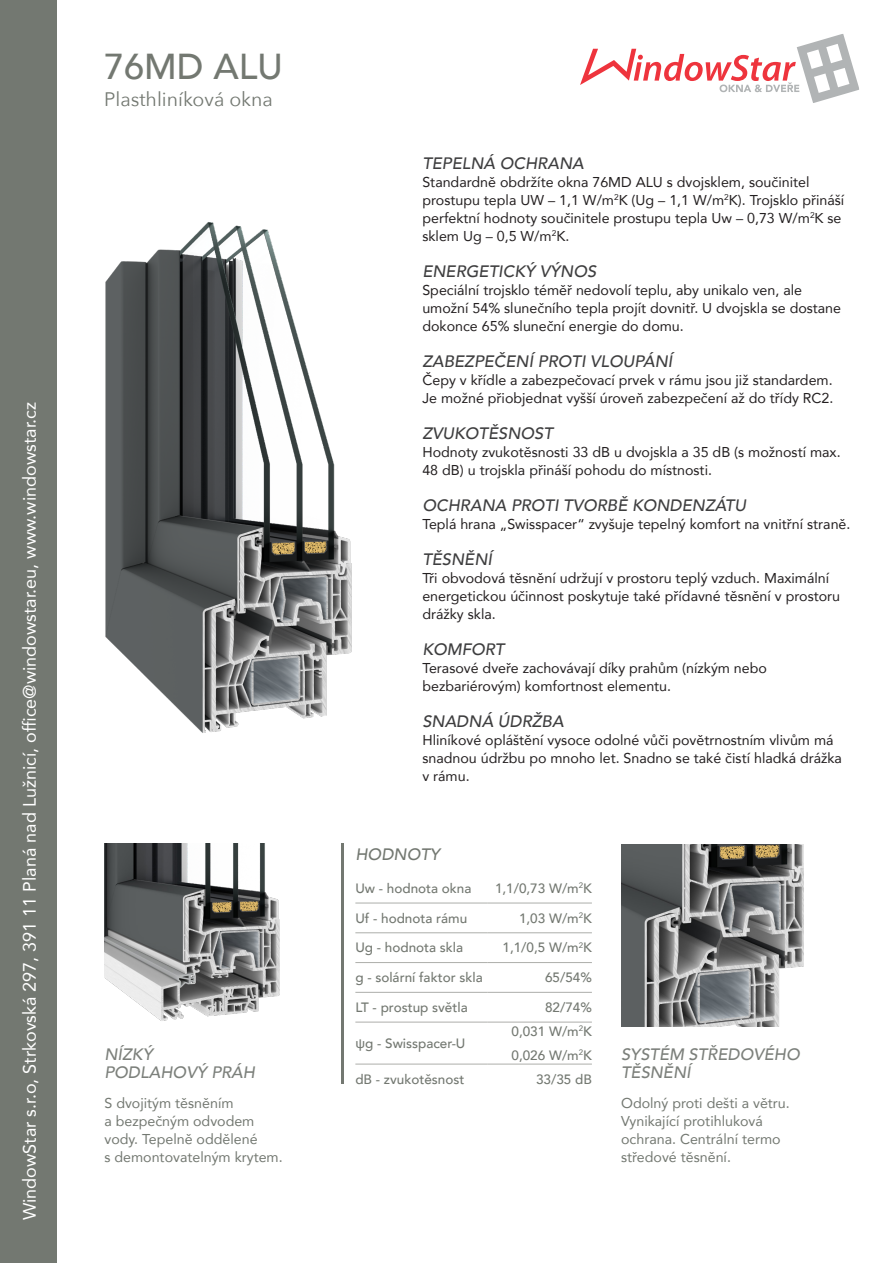
<style>
.page{position:relative;width:893px;height:1263px;background:#fff}
.page>*{position:absolute;margin:0;border:0;box-sizing:border-box;transform-origin:0 0}
.t1{font:500 36px "Avenir";color:#737871}
.t2{font:19.5px "Avenir Next";color:#737871}
.t3{font:18px "Avenir";color:#fff}
.t4{font:italic 500 16.5px "Avenir";color:#3e3e3f}
.t5{font:italic 500 16.5px/18px "Avenir";color:#7c807b}
.t6{font:italic 500 16.5px "Avenir";color:#737871}
.t7{font:14.25px/18px "Avenir";color:#231f20}
.t8{font:14.25px/18px "Avenir";color:#737871}
.t9{font:500 13.5px "Avenir";color:#737871}
.s1{font-family:"Helvetica";font-weight:400}
</style>
<div class="page">
<svg style="left:580px;top:34px;width:279px;height:69px"></svg>
<div style="left:0;top:0;width:57px;height:1263px;background:#737871"></div>
<img style="left:105px;top:222px;width:247px;height:511px">
<img style="left:104px;top:844px;width:176px;height:177px">
<img style="left:621px;top:844px;width:183px;height:183px">
<hr style="left:355px;top:903px;width:132px;height:1px;background:#adaeaa">
<hr style="left:487px;top:903px;width:105px;height:1px;background:#adaeaa">
<hr style="left:355px;top:932px;width:132px;height:1px;background:#adaeaa">
<hr style="left:487px;top:932px;width:105px;height:1px;background:#adaeaa">
<hr style="left:355px;top:962px;width:132px;height:1px;background:#adaeaa">
<hr style="left:487px;top:962px;width:105px;height:1px;background:#adaeaa">
<hr style="left:355px;top:992px;width:132px;height:1px;background:#adaeaa">
<hr style="left:487px;top:992px;width:105px;height:1px;background:#adaeaa">
<hr style="left:355px;top:1022px;width:132px;height:1px;background:#adaeaa">
<hr style="left:487px;top:1022px;width:105px;height:1px;background:#adaeaa">
<hr style="left:355px;top:1064px;width:132px;height:1px;background:#adaeaa">
<hr style="left:487px;top:1064px;width:105px;height:1px;background:#adaeaa">
<hr style="left:341px;top:844px;width:3px;height:240px;background:#737871">
<p class="t1" style="left:104px;top:35px;width:180px">76MD ALU</p>
<p class="t2" style="left:104px;top:83px;width:170px">Plasthliníková okna</p>
<p class="t3" style="left:15px;top:1220px;width:820px;rotate:-90deg">WindowStar s.r.o, Strkovská 297, 391 11 Planá nad Lužnicí, office@windowstar.eu, www.windowstar.cz</p>
<p class="t5" style="left:104px;top:1045px;width:152px">NÍZKÝ<br>PODLAHOVÝ PRÁH</p>
<p class="t8" style="left:104px;top:1094px;width:180px">S dvojitým těsněním<br>a bezpečným odvodem vody. Tepelně oddělené<br>s demontovatelným krytem.</p>
<p class="t4" style="left:422px;top:153px;width:163px">TEPELNÁ OCHRANA</p>
<p class="t7" style="left:422px;top:172px;width:423px">Standardně obdržíte okna 76MD ALU s dvojsklem, součinitel prostupu tepla UW – 1,1 W/m<sup>2</sup>K (Ug – 1,1 W/m<sup>2</sup>K). Trojsklo přináší perfektní hodnoty součinitele prostupu tepla Uw – 0,73 W/m<sup>2</sup>K se sklem Ug – 0,5 W/m<sup>2</sup>K.</p>
<p class="t4" style="left:422px;top:261px;width:175px">ENERGETICKÝ VÝNOS</p>
<p class="t7" style="left:422px;top:280px;width:420px">Speciální trojsklo téměř nedovolí teplu, aby unikalo ven, ale umožní 54% slunečního tepla projít dovnitř. U dvojskla se dostane dokonce 65% sluneční energie do domu.</p>
<p class="t4" style="left:422px;top:351px;width:251px">ZABEZPEČENÍ PROTI VLOUPÁNÍ</p>
<p class="t7" style="left:422px;top:370px;width:413px">Čepy v křídle a zabezpečovací prvek v rámu jsou již standardem.<br>Je možné přiobjednat vyšší úroveň zabezpečení až do třídy RC2.</p>
<p class="t4" style="left:422px;top:423px;width:132px">ZVUKOTĚSNOST</p>
<p class="t7" style="left:422px;top:442px;width:420px">Hodnoty zvukotěsnosti 33 dB u dvojskla a 35 dB (s možností max.<br>48 dB) u trojskla přináší pohodu do místnosti.</p>
<p class="t4" style="left:422px;top:495px;width:325px">OCHRANA PROTI TVORBĚ KONDENZÁTU</p>
<p class="t7" style="left:422px;top:514px;width:430px">Teplá hrana „Swisspacer“ zvyšuje tepelný komfort na vnitřní straně.</p>
<p class="t4" style="left:422px;top:549px;width:71px">TĚSNĚNÍ</p>
<p class="t7" style="left:422px;top:568px;width:419px">Tři obvodová těsnění udržují v prostoru teplý vzduch. Maximální energetickou účinnost poskytuje také přídavné těsnění v prostoru drážky skla.</p>
<p class="t4" style="left:422px;top:639px;width:83px">KOMFORT</p>
<p class="t7" style="left:422px;top:658px;width:346px">Terasové dveře zachovávají díky prahům (nízkým nebo bezbariérovým) komfortnost elementu.</p>
<p class="t4" style="left:422px;top:711px;width:143px">SNADNÁ ÚDRŽBA</p>
<p class="t7" style="left:422px;top:730px;width:421px">Hliníkové opláštění vysoce odolné vůči povětrnostním vlivům má snadnou údržbu po mnoho let. Snadno se také čistí hladká drážka v rámu.</p>
<p class="t6" style="left:355px;top:845px;width:86px">HODNOTY</p>
<p class="t9" style="left:355px;top:876px;width:118px">Uw - hodnota okna</p>
<p class="t9" style="left:495px;top:876px;width:98px">1,1/0,73 W/m<sup>2</sup>K</p>
<p class="t9" style="left:355px;top:906px;width:113px">Uf - hodnota rámu</p>
<p class="t9" style="left:519px;top:906px;width:74px">1,03 W/m<sup>2</sup>K</p>
<p class="t9" style="left:355px;top:936px;width:109px">Ug - hodnota skla</p>
<p class="t9" style="left:502px;top:936px;width:91px">1,1/0,5 W/m<sup>2</sup>K</p>
<p class="t9" style="left:355px;top:966px;width:129px">g - solární faktor skla</p>
<p class="t9" style="left:545px;top:966px;width:48px">65/54%</p>
<p class="t9" style="left:355px;top:995px;width:114px">LT - prostup světla</p>
<p class="t9" style="left:545px;top:995px;width:48px">82/74%</p>
<p class="t9" style="left:355px;top:1031px;width:112px"><span class="s1">ψ</span>g - Swisspacer-U</p>
<p class="t9" style="left:511px;top:1019px;width:82px">0,031 W/m<sup>2</sup>K</p>
<p class="t9" style="left:511px;top:1043px;width:82px">0,026 W/m<sup>2</sup>K</p>
<p class="t9" style="left:355px;top:1067px;width:111px">dB - zvukotěsnost</p>
<p class="t9" style="left:536px;top:1067px;width:57px">33/35 dB</p>
<p class="t5" style="left:621px;top:1045px;width:180px">SYSTÉM STŘEDOVÉHO<br>TĚSNĚNÍ</p>
<p class="t8" style="left:621px;top:1094px;width:170px">Odolný proti dešti a větru.<br>Vynikající protihluková ochrana. Centrální termo středové těsnění.</p>
</div>
